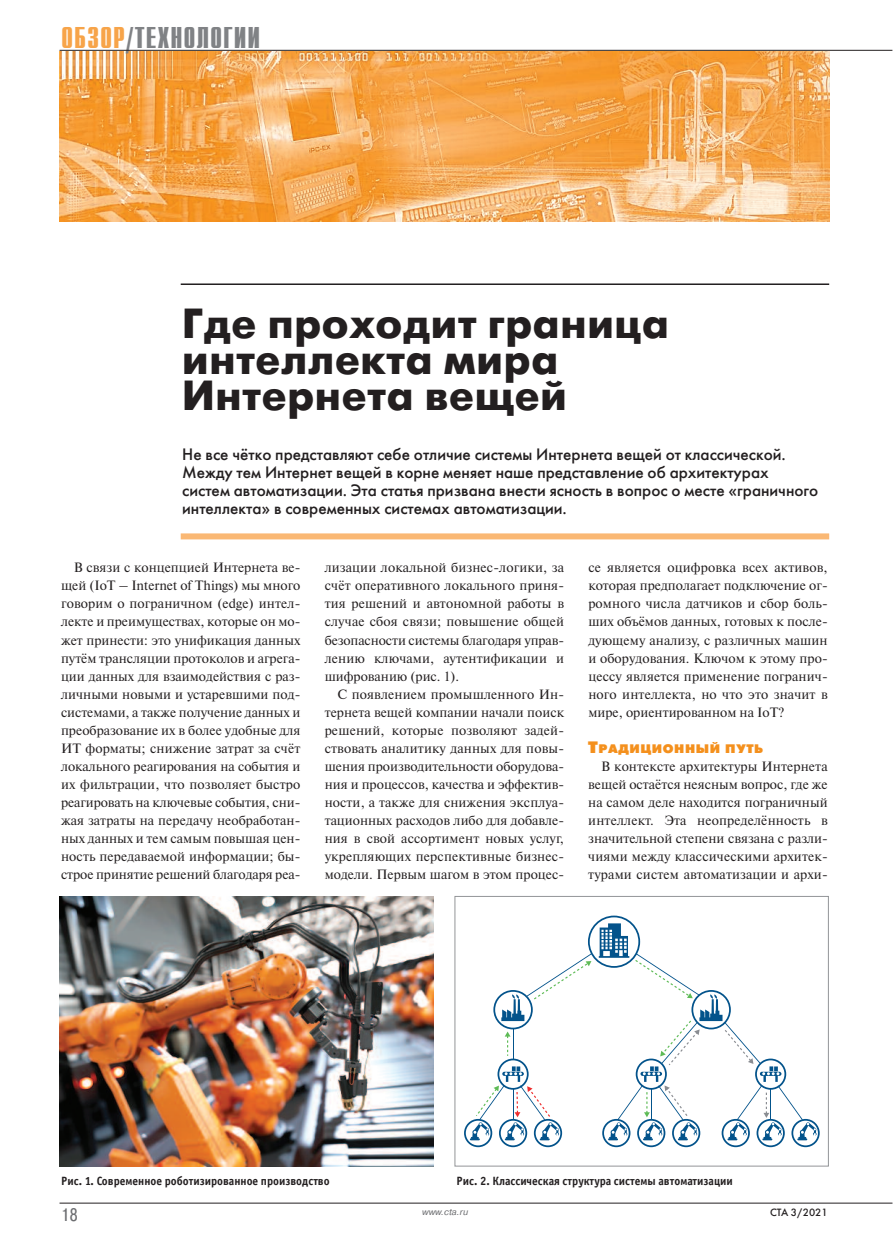
<style>
.page{position:relative;width:893px;height:1251px;background:#fff}
.page>*{position:absolute;margin:0;border:0;box-sizing:border-box;transform-origin:0 0}
.t1{font:700 42px/36px "Futura Futuris C";letter-spacing:.02em;color:#231f20}
.t2{font:700 30px "Compact C";letter-spacing:.03em;color:#808285}
.t3{font:18px "Pragmatica Cond C";color:#6c6d70}
.t4{font:16.5px/18px "Futura Futuris C";color:#231f20}
.t5{font:13.5px/18px "Newton C";letter-spacing:.01em;color:#231f20;text-align:justify}
.t6{font:12.3px "Futura Futuris Black C";letter-spacing:.045em;color:#f4901d}
.t7{font:12px "Officina Sans Bold C";color:#231f20;scale:.95 1}
.t8{font:10.5px "Futura Futuris C";color:#231f20}
.t9{font:italic 9px "Pragmatica C";color:#6c6d70}
.s1{color:#f7a449}
.s2{font-size:16.5px}
</style>
<div class="page">
<img style="left:60px;top:51px;width:769px;height:170px">
<hr style="left:181px;top:283px;width:648px;height:2px;background:#231f20">
<div style="left:181px;top:533px;width:648px;height:6px;background:#fab874"></div>
<hr style="left:60px;top:1202px;width:832px;height:1px;background:#231f20">
<hr style="left:60px;top:50px;width:832px;height:1px;background:#231f20">
<img style="left:60px;top:896px;width:374px;height:270px">
<svg style="left:464px;top:915px;width:356px;height:231px"></svg>
<div style="left:455px;top:895px;width:374px;height:271px;border:1px solid #939598"></div>
<h2 class="t2" style="left:61px;top:20px;width:201px"><span class="s1">обзор</span>/технологии</h2>
<h1 class="t1" style="left:182px;top:306px;width:488px">Где проходит граница интеллекта мира<br>Интернета вещей</h1>
<p class="t4" style="left:182px;top:445px;width:637px">Не все чётко представляют себе отличие системы Интернета вещей от классической.<br>Между тем Интернет вещей в корне меняет наше представление об архитектурах систем автоматизации. Эта статья призвана внести ясность в вопрос о месте «граничного интеллекта» в современных системах автоматизации.</p>
<p class="t5" style="left:61px;top:558px;width:241px;text-indent:13px">В связи с концепцией Интернета ве&shy;щей (IoT – Internet of Things) мы много говорим о пограничном (edge) интел&shy;лекте и преимуществах, которые он мо&shy;жет принести: это унификация данных путём трансляции протоколов и агрега&shy;ции данных для взаимодействия с раз&shy;личными новыми и устаревшими под&shy;системами, а также получение данных и преобразование их в более удобные для ИТ форматы; снижение затрат за счёт локального реагирования на события и их фильтрации, что позволяет быстро реагировать на ключевые события, сни&shy;жая затраты на передачу необработан&shy;ных данных и тем самым повышая цен&shy;ность передаваемой информации; бы&shy;строе принятие решений благодаря реа-</p>
<p class="t5" style="left:325px;top:558px;width:241px">лизации локальной бизнес-логики, за счёт оперативного локального приня&shy;тия решений и автономной работы в случае сбоя связи; повышение общей безопасности системы благодаря управ&shy;лению ключами, аутентификации и шифрованию (рис. 1).</p>
<p class="t5" style="left:325px;top:684px;width:241px;text-indent:13px">С появлением промышленного Ин&shy;тернета вещей компании начали поиск решений, которые позволяют задей&shy;ствовать аналитику данных для повы&shy;шения производительности оборудова&shy;ния и процессов, качества и эффектив&shy;ности, а также для снижения эксплуа&shy;тационных расходов либо для добавле&shy;ния в свой ассортимент новых услуг, укрепляющих перспективные бизнес&shy;модели. Первым шагом в этом процес-</p>
<p class="t5" style="left:588px;top:558px;width:241px">се является оцифровка всех активов, которая предполагает подключение ог&shy;ромного числа датчиков и сбор боль&shy;ших объёмов данных, готовых к после&shy;дующему анализу, с различных машин и оборудования. Ключом к этому про&shy;цессу является применение погранич&shy;ного интеллекта, но что это значит в мире, ориентированном на IoT?</p>
<p class="t6" style="left:588px;top:741px;width:176px"><span class="s2">Т</span>радиционный пуТь</p>
<p class="t5" style="left:588px;top:756px;width:241px;text-indent:13px">В контексте архитектуры Интернета вещей остаётся неясным вопрос, где же на самом деле находится пограничный интеллект. Эта неопределённость в значительной степени связана с разли&shy;чиями между классическими архитек&shy;турами систем автоматизации и архи-</p>
<p class="t7" style="left:61px;top:1175px;width:284px">Рис. 1. Современное роботизированное производство</p>
<p class="t7" style="left:456px;top:1175px;width:292px">Рис. 2. Классическая структура системы автоматизации</p>
<h3 class="t3" style="left:61px;top:1203px;width:18px">18</h3>
<p class="t9" style="left:422px;top:1206px;width:48px">www.cta.ru</p>
<p class="t8" style="left:770px;top:1206px;width:59px">СТА 3/2021</p>
</div>
